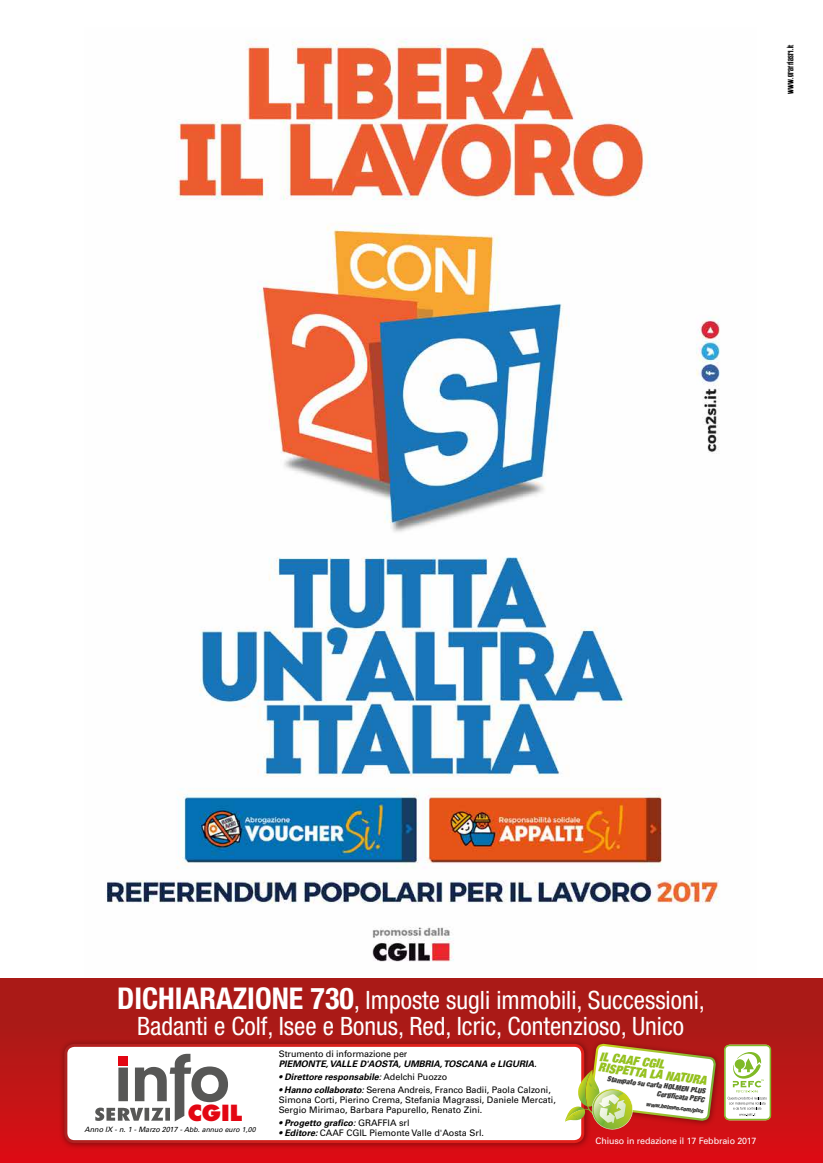
<style>
.page{position:relative;width:823px;height:1163px;background:#fff}
.page>*{position:absolute;margin:0;border:0;box-sizing:border-box;transform-origin:0 0}
.t1{font:condensed 25.3px/26px "Helvetica Neue LT Std";color:#fff;text-align:center}
.t2{font:800 21.6px "Futura";color:#e30613}
.t3{font:italic 900 condensed 12.5px/11px "Helvetica Neue LT Std";color:#95c11f}
.t4{font:9px/10px "Univers LT Std";color:#000}
.t5{font:italic 700 9px "Univers LT Std";color:#000}
.t6{font:9px "Univers LT Std";letter-spacing:-.01em;color:#fff}
.t7{font:8px "Establo";letter-spacing:.04em;color:#000}
.t8{font:italic 900 condensed 7.4px/8.8px "Helvetica Neue LT Std";color:#3c3c3b;text-align:right}
.t9{font:italic 7.3px "Univers LT Std";color:#000}
.t10{font:italic 900 condensed 6px "Helvetica Neue LT Std";color:#3c3c3b}
.s1{font-weight:700;font-size:30px}
.s2{font-size:26.4px}
.s3{font-weight:400}
.s4{font-weight:400;font-style:normal}
.s5{font-weight:700;font-style:italic}
.s6{font-style:italic}
.s7{font-size:7px}
</style>
<div class="page">
<img style="left:106px;top:39px;width:614px;height:923px">
<div style="left:0;top:978px;width:822px;height:184px;background:linear-gradient(to bottom,#a01e18,#d91015)"></div>
<div style="left:59px;top:1038px;width:532px;height:111px;background:#000;opacity:.4"></div>
<div style="left:66px;top:1045px;width:516px;height:96px;background:#fff;border-radius:9px"></div>
<div style="left:64px;top:1043px;width:520px;height:99px;border:3px solid #fff;border-radius:9px"></div>
<div style="left:584px;top:1038px;width:138px;height:89px;background:#000;opacity:.4"></div>
<svg style="left:564px;top:1028px;width:152px;height:107px"></svg>
<div style="left:724px;top:1044px;width:46px;height:76px;background:#fff;border-radius:6px"></div>
<div style="left:723px;top:1044px;width:47px;height:76px;border:2px solid #80ba27;border-radius:4px"></div>
<svg style="left:727px;top:1052px;width:39px;height:64px"></svg>
<svg style="left:95px;top:1053px;width:133px;height:68px"></svg>
<p class="t7" style="left:785px;top:94px;width:51px;rotate:-90deg">www.graffiasrl.it</p>
<h1 class="t1" style="left:117px;top:987px;width:589px"><span class="s1">DICHIARAZIONE 730</span><span class="s2">,</span> Imposte sugli immobili, Successioni,<br>Badanti e Colf, Isee e Bonus, Red, Icric, Contenzioso, Unico</h1>
<p class="t4" style="left:279px;top:1049px;width:130px">Strumento di informazione per</p>
<p class="t5" style="left:279px;top:1058px;width:259px">PIEMONTE, VALLE D'AOSTA, UMBRIA, TOSCANA e LIGURIA.</p>
<h2 class="t2" style="left:188px;top:1099px;width:56px">CGIL</h2>
<h3 class="t3" style="left:600px;top:1050px;width:110px;rotate:7deg">IL CAAF CGIL<br>RISPETTA LA NATURA</h3>
<p class="t5" style="left:279px;top:1070px;width:170px">• Direttore responsabile<span class="s3">:</span> <span class="s4">Adelchi Puozzo</span></p>
<p class="t4" style="left:279px;top:1084px;width:278px"><span class="s5">• Hanno collaborato</span><span class="s6">:</span> Serena Andreis, Franco Badii, Paola Calzoni,<br>Simona Corti, Pierino Crema, Stefania Magrassi, Daniele Mercati,<br>Sergio Mirimao, Barbara Papurello, Renato Zini.</p>
<p class="t5" style="left:279px;top:1116px;width:132px">• Progetto grafico<span class="s3">:</span> <span class="s4">GRAFFIA srl</span></p>
<p class="t4" style="left:279px;top:1127px;width:206px"><span class="s5">• Editore:</span> CAAF CGIL Piemonte Valle d'Aosta Srl.</p>
<p class="t8" style="left:607px;top:1074px;width:100px;rotate:7deg">Stampato su carta HOLMEN PLUS<br>Certifi cata PEFC</p>
<p class="t10" style="left:646px;top:1099px;width:59px;rotate:7deg">www.holmen.com/plus</p>
<p class="t9" style="left:84px;top:1125px;width:173px">Anno IX - n. 1 - Marzo 2017 - <span class="s7">Abb. annuo euro 1,00</span></p>
<p class="t6" style="left:595px;top:1134px;width:162px">Chiuso in redazione il 17 Febbraio 2017</p>
</div>
